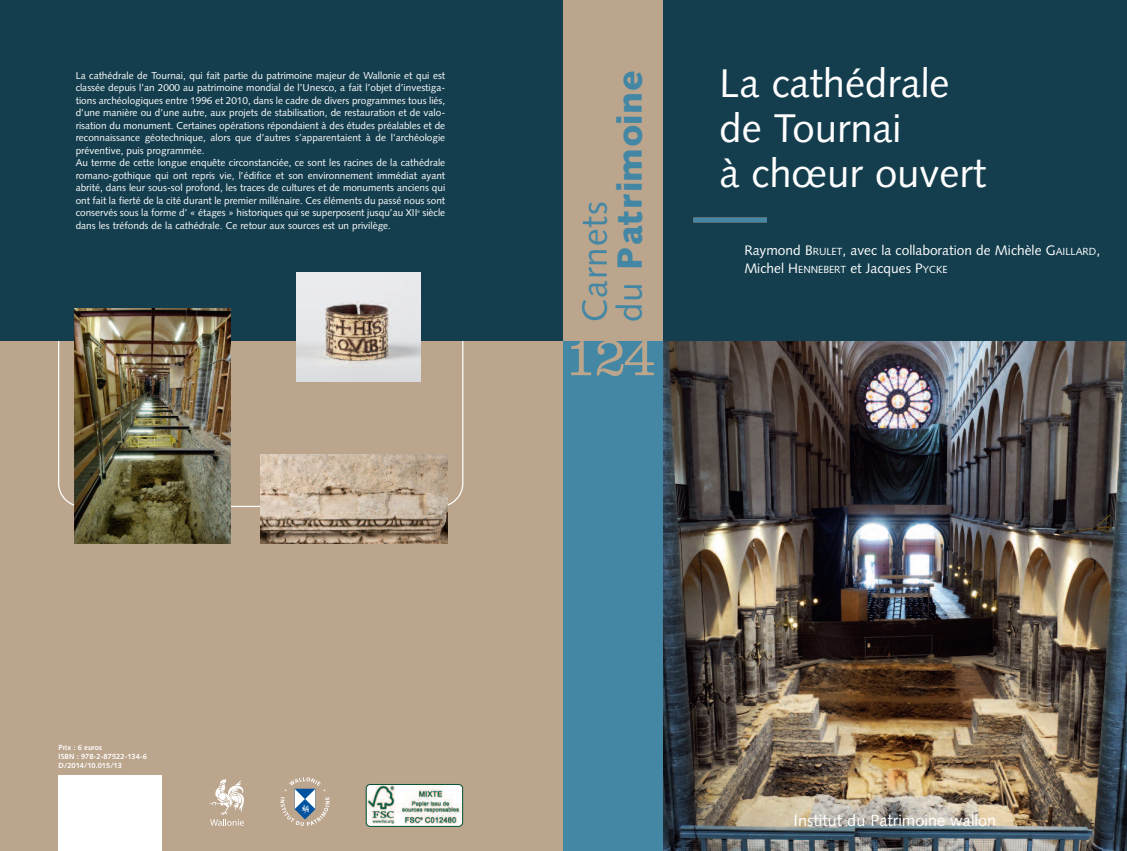
<style>
.page{position:relative;width:1127px;height:851px;background:#fff}
.page>*{position:absolute;margin:0;border:0;box-sizing:border-box;transform-origin:0 0}
.t1{font:300 56.25px "Clarendon";color:#bba58d;scale:.95 1}
.t2{font:40px/45px "Syntax";color:#fff}
.t3{font:900 35px/35px "Syntax";letter-spacing:.015em;color:#4387a5}
.t4{font:16.25px "Syntax";color:#fff}
.t5{font:13.75px/17.5px "Syntax";color:#fff}
.t6{font:10px/12.5px "Syntax";color:#fff}
.t7{font:700 7.5px/9px "Syntax";color:#fff}
.s1{font-weight:400}
.s2{font-size:10.25px}
</style>
<div class="page">
<div style="left:0;top:341px;width:572px;height:509px;background:#bba58d"></div>
<svg style="left:58px;top:341px;width:405px;height:166px"></svg>
<img style="left:663px;top:341px;width:464px;height:509px">
<div style="left:0;top:0;width:1127px;height:341px;background:#143e4e"></div>
<div style="left:59px;top:775px;width:103px;height:75px;background:#fff"></div>
<div style="left:563px;top:0;width:100px;height:342px;background:#bba58d"></div>
<div style="left:693px;top:217px;width:74px;height:5px;background:#4387a5"></div>
<img style="left:261px;top:454px;width:186px;height:89px">
<div style="left:563px;top:341px;width:100px;height:509px;background:#4387a5"></div>
<img style="left:297px;top:273px;width:124px;height:108px">
<svg style="left:280px;top:777px;width:50px;height:49px"></svg>
<svg style="left:210px;top:779px;width:34px;height:46px"></svg>
<img style="left:366px;top:784px;width:97px;height:42px">
<img style="left:74px;top:308px;width:156px;height:235px">
<p class="t6" style="left:76px;top:70px;width:371px">La cathédrale de Tournai, qui fait partie du patrimoine majeur de Wallonie et qui est classée depuis l’an 2000 au patrimoine mondial de l’Unesco, a fait l’objet d’investiga&shy;tions archéologiques entre 1996 et 2010, dans le cadre de divers programmes tous liés, d’une manière ou d’une autre, aux projets de stabilisation, de restauration et de valo&shy;risation du monument. Certaines opérations répondaient à des études préalables et de reconnaissance géotechnique, alors que d’autres s’apparentaient à de l’archéologie préventive, puis programmée.<br>Au terme de cette longue enquête circonstanciée, ce sont les racines de la cathédrale romano-gothique qui ont repris vie, l’édifice et son environnement immédiat ayant abrité, dans leur sous-sol profond, les traces de cultures et de monuments anciens qui ont fait la fierté de la cité durant le premier millénaire. Ces éléments du passé nous sont conservés sous la forme d’ « étages » historiques qui se superposent jusqu’au XII<sup>e</sup> siècle dans les tréfonds de la cathédrale. Ce retour aux sources est un privilège.</p>
<h3 class="t3" style="left:581px;top:322px;width:254px;rotate:-90deg"><span class="s1">Carnets<br>du</span> Patrimoine</h3>
<h1 class="t1" style="left:565px;top:338px;width:98px">124</h1>
<h2 class="t2" style="left:719px;top:64px;width:268px">La cathédrale de Tournai<br>à chœur ouvert</h2>
<h3 class="t5" style="left:744px;top:243px;width:357px">Raymond B<span class="s2">RULET</span>, avec la collaboration de Michèle G<span class="s2">AILLARD</span>,<br>Michel H<span class="s2">ENNEBERT</span> et Jacques P<span class="s2">YCKE</span></h3>
<p class="t7" style="left:59px;top:743px;width:90px">Prix : 6 euros<br>ISBN : 978-2-87522-134-6<br>D/2014/10.015/13</p>
<h3 class="t4" style="left:793px;top:813px;width:204px">Institut du Patrimoine wallon</h3>
</div>
